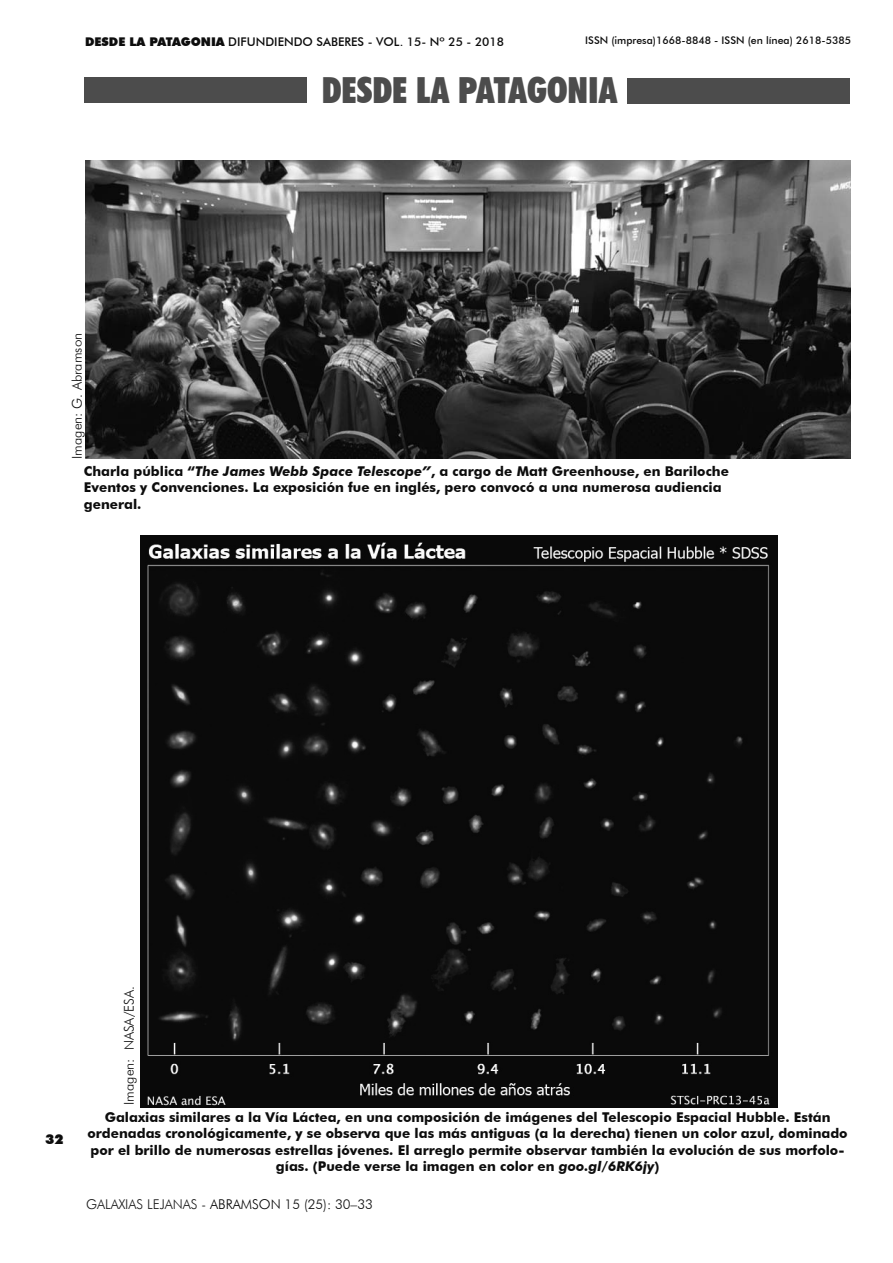
<style>
.page{position:relative;width:893px;height:1263px;background:#fff}
.page>*{position:absolute;margin:0;border:0;box-sizing:border-box;transform-origin:0 0}
.t1{font:900 condensed 36px "Futura BT";color:#4c4c4c}
.t2{font:700 13.5px/16.5px "Futura BT";color:#0d0d0d}
.t3{font:300 13.5px "Futura BT";color:#181818}
.t4{font:300 13.5px "Futura BT";color:#0d0d0d}
.t5{font:900 13.5px "Futura BT";color:#0d0d0d}
.t6{font:500 12px "Futura BT";color:#0d0d0d}
.t7{font:500 10.5px "Futura BT";color:#0d0d0d}
.s1{font-weight:900}
.s2{font-style:italic}
.s3{color:#000}
.s4{color:#0d0d0d}
</style>
<div class="page">
<div style="left:85px;top:77px;width:222px;height:25px;background:#4c4c4c"></div>
<div style="left:628px;top:78px;width:222px;height:25px;background:#4c4c4c"></div>
<img style="left:85px;top:160px;width:765px;height:299px">
<img style="left:140px;top:536px;width:637px;height:571px">
<p class="t6" style="left:85px;top:35px;width:420px"><span class="s1">DESDE LA PATAGONIA</span> DIFUNDIENDO SABERES - VOL. 15- Nº 25 - 2018</p>
<p class="t7" style="left:585px;top:34px;width:267px">ISSN (impresa)1668-8848 - ISSN (en línea) 2618-5385</p>
<p class="t4" style="left:69px;top:459px;width:128px;rotate:-90deg">Imagen: G. Abramson</p>
<h1 class="t1" style="left:322px;top:68px;width:297px">DESDE LA PATAGONIA</h1>
<p class="t2" style="left:84px;top:463px;width:646px">Charla pública “<span class="s2">The James Webb Space Telescope”</span>, a cargo de Matt Greenhouse, en Bariloche<br>Eventos y Convenciones. La exposición fue en inglés, pero convocó a una numerosa audiencia general.</p>
<p class="t5" style="left:45px;top:1131px;width:20px">32</p>
<p class="t4" style="left:121px;top:1105px;width:120px;rotate:-90deg">Imagen: NASA/ESA.</p>
<p class="t2" style="left:87px;top:1109px;width:762px;text-align:center">Galaxias similares a la Vía Láctea, en una composición de imágenes del Telescopio Espacial Hubble. Están ordenadas cronológicamente, y se observa que las más antiguas (a la derecha) tienen un color azul, dominado por el brillo de numerosas estrellas jóvenes. El arreglo permite observar también la evolución de sus morfolo&shy;gías. (Puede verse la imagen en color en <span class="s2">goo.gl/6RK6jy</span>)</p>
<p class="t3" style="left:86px;top:1196px;width:288px">GALAXIAS LEJANAS - <span class="s3">ABRAMSON</span> <span class="s4">15 (25): 30–33</span></p>
</div>
